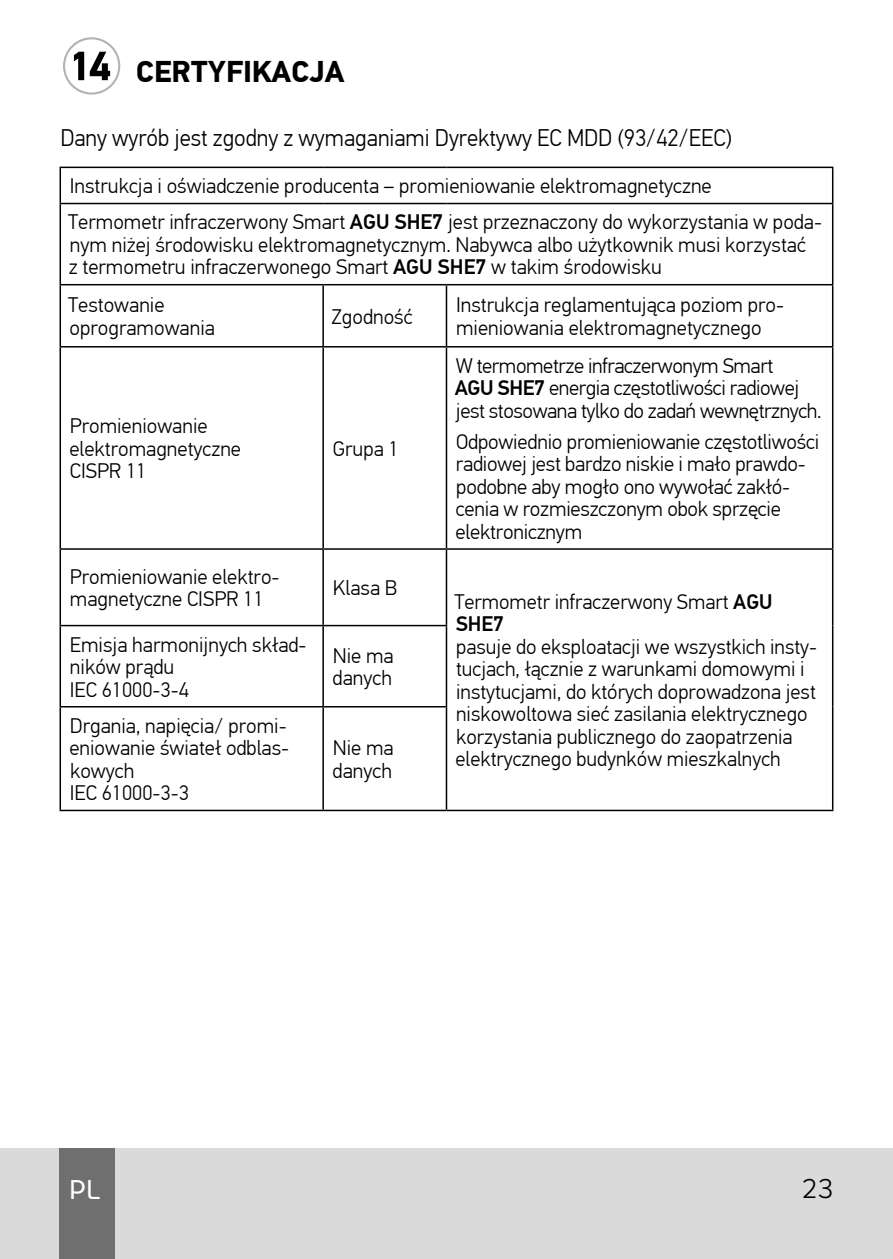
<style>
.page{position:relative;width:893px;height:1259px;background:#fff}
.page>*{position:absolute;margin:0;border:0;box-sizing:border-box;transform-origin:0 0}
.t1{font:700 30px "PF Din Text Pro";color:#000}
.t2{font:27px "Core Rhino";color:#fff}
.t3{font:300 27px "Core Sans A35";color:#000}
.t4{font:300 24px "PF Din Text Pro";color:#000;scale:.96 1}
.t5{font:300 21px/22.5px "PF Din Text Pro";color:#000}
.t6{font:300 21px/22.5px "PF Din Text Pro";letter-spacing:-.02em;color:#000}
.s1{font-weight:500}
</style>
<div class="page">
<div style="left:0;top:1148px;width:893px;height:111px;background:#dadada"></div>
<div style="left:60px;top:1148px;width:55px;height:111px;background:#6f6f6f"></div>
<hr style="left:60px;top:167px;width:263px;height:1px;background:#000">
<hr style="left:60px;top:168px;width:1px;height:35px;background:#000">
<hr style="left:323px;top:167px;width:123px;height:1px;background:#000">
<hr style="left:446px;top:167px;width:387px;height:1px;background:#000">
<hr style="left:832px;top:168px;width:1px;height:35px;background:#000">
<hr style="left:60px;top:203px;width:263px;height:1px;background:#000">
<hr style="left:60px;top:204px;width:1px;height:80px;background:#000">
<hr style="left:323px;top:203px;width:123px;height:1px;background:#000">
<hr style="left:446px;top:203px;width:387px;height:1px;background:#000">
<hr style="left:832px;top:204px;width:1px;height:80px;background:#000">
<hr style="left:60px;top:284px;width:263px;height:1px;background:#000">
<hr style="left:60px;top:285px;width:1px;height:61px;background:#000">
<hr style="left:323px;top:284px;width:123px;height:1px;background:#000">
<hr style="left:322px;top:285px;width:2px;height:61px;background:#000">
<hr style="left:446px;top:284px;width:387px;height:1px;background:#000">
<hr style="left:446px;top:285px;width:1px;height:61px;background:#000">
<hr style="left:832px;top:285px;width:1px;height:61px;background:#000">
<hr style="left:60px;top:346px;width:263px;height:1px;background:#000">
<hr style="left:60px;top:347px;width:1px;height:201px;background:#000">
<hr style="left:323px;top:346px;width:123px;height:1px;background:#000">
<hr style="left:322px;top:347px;width:2px;height:201px;background:#000">
<hr style="left:446px;top:346px;width:387px;height:1px;background:#000">
<hr style="left:446px;top:347px;width:1px;height:201px;background:#000">
<hr style="left:832px;top:347px;width:1px;height:201px;background:#000">
<hr style="left:60px;top:548px;width:263px;height:2px;background:#000">
<hr style="left:60px;top:550px;width:1px;height:75px;background:#000">
<hr style="left:323px;top:548px;width:123px;height:2px;background:#000">
<hr style="left:322px;top:550px;width:2px;height:75px;background:#000">
<hr style="left:446px;top:548px;width:387px;height:2px;background:#000">
<hr style="left:446px;top:550px;width:1px;height:75px;background:#000">
<hr style="left:832px;top:550px;width:1px;height:75px;background:#000">
<hr style="left:832px;top:625px;width:1px;height:82px;background:#000">
<hr style="left:832px;top:707px;width:1px;height:102px;background:#000">
<hr style="left:446px;top:809px;width:387px;height:2px;background:#000">
<hr style="left:60px;top:625px;width:263px;height:1px;background:#000">
<hr style="left:60px;top:626px;width:1px;height:80px;background:#000">
<hr style="left:323px;top:625px;width:124px;height:1px;background:#000">
<hr style="left:322px;top:626px;width:2px;height:80px;background:#000">
<hr style="left:446px;top:626px;width:1px;height:80px;background:#000">
<hr style="left:60px;top:706px;width:263px;height:1px;background:#000">
<hr style="left:60px;top:707px;width:1px;height:102px;background:#000">
<hr style="left:323px;top:706px;width:124px;height:1px;background:#000">
<hr style="left:322px;top:707px;width:2px;height:102px;background:#000">
<hr style="left:446px;top:707px;width:1px;height:102px;background:#000">
<hr style="left:60px;top:809px;width:263px;height:2px;background:#000">
<hr style="left:323px;top:809px;width:123px;height:2px;background:#000">
<svg style="left:64px;top:38px;width:55px;height:56px"></svg>
<div style="left:63px;top:37px;width:57px;height:58px;border:2px solid #b1b2b3;border-radius:50%"></div>
<svg style="left:74px;top:52px;width:10px;height:28px"></svg>
<svg style="left:90px;top:52px;width:20px;height:28px"></svg>
<h1 class="t1" style="left:136px;top:53px;width:210px">CERTYFIKACJA</h1>
<p class="t4" style="left:60px;top:124px;width:701px">Dany wyrób jest zgodny z wymaganiami Dyrektywy EC MDD (93/42/EEC)</p>
<p class="t5" style="left:68px;top:168px;width:755px;line-height:36.3px">Instrukcja i oświadczenie producenta – promieniowanie elektromagnetyczne<br>Termometr infraczerwony Smart <span class="s1">AGU SHE7</span> jest przeznaczony do wykorzystania w poda-</p>
<p class="t5" style="left:69px;top:234px;width:738px">nym niżej środowisku elektromagnetycznym. Nabywca albo użytkownik musi korzystać z termometru infraczerwonego Smart <span class="s1">AGU SHE7</span> w takim środowisku</p>
<p class="t5" style="left:68px;top:294px;width:148px">Testowanie oprogramowania</p>
<p class="t5" style="left:331px;top:305px;width:83px">Zgodność</p>
<p class="t5" style="left:456px;top:294px;width:330px">Instrukcja reglamentująca poziom pro&shy;mieniowania elektromagnetycznego</p>
<p class="t5" style="left:69px;top:415px;width:173px">Promieniowanie elektromagnetyczne<br>CISPR 11</p>
<p class="t5" style="left:333px;top:437px;width:68px">Grupa 1</p>
<p class="t5" style="left:70px;top:566px;width:211px">Promieniowanie elektro&shy;magnetyczne CISPR 11</p>
<p class="t5" style="left:333px;top:577px;width:66px">Klasa B</p>
<p class="t5" style="left:70px;top:633px;width:238px">Emisja harmonijnych skład&shy;ników prądu<br>IEC 61000-3-4</p>
<p class="t5" style="left:69px;top:714px;width:221px">Drgania, napięcia/ promi&shy;eniowanie świateł odblas&shy;kowych<br>IEC 61000-3-3</p>
<p class="t5" style="left:333px;top:644px;width:63px">Nie ma danych</p>
<p class="t5" style="left:333px;top:737px;width:63px">Nie ma danych</p>
<p class="t6" style="left:455px;top:354px;width:368px">W termometrze infraczerwonym Smart<br><span class="s1">AGU SHE7</span> energia częstotliwości radiowej jest stosowana tylko do zadań wewnętrznych.</p>
<p class="t5" style="left:456px;top:430px;width:365px">Odpowiednio promieniowanie częstotliwości radiowej jest bardzo niskie i mało prawdo&shy;podobne aby mogło ono wywołać zakłó&shy;cenia w rozmieszczonym obok sprzęcie elektronicznym</p>
<p class="t5" style="left:454px;top:591px;width:320px">Termometr infraczerwony Smart <span class="s1">AGU<br>SHE7</span></p>
<p class="t5" style="left:456px;top:636px;width:363px">pasuje do eksploatacji we wszystkich insty&shy;tucjach, łącznie z warunkami domowymi i instytucjami, do których doprowadzona jest niskowoltowa sieć zasilania elektrycznego korzystania publicznego do zaopatrzenia elektrycznego budynków mieszkalnych</p>
<p class="t2" style="left:69px;top:1172px;width:33px">PL</p>
<p class="t3" style="left:802px;top:1171px;width:33px">23</p>
</div>
